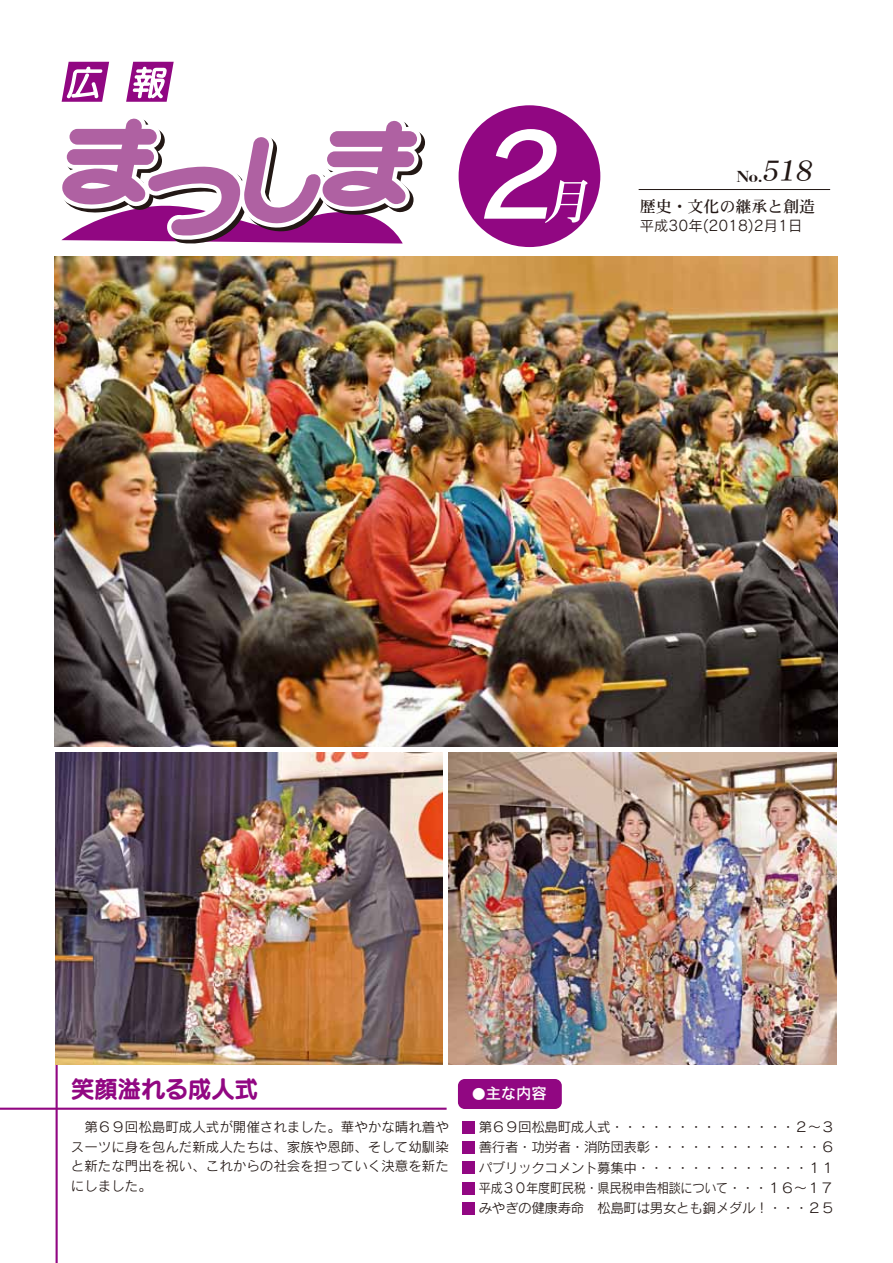
<style>
.page{position:relative;width:893px;height:1263px;background:#fff}
.page>*{position:absolute;margin:0;border:0;box-sizing:border-box;transform-origin:0 0}
.t1{font:italic 112.2px "Rodin Pro DB";color:#fff}
.t2{font:italic 50.55px "DFHS Mincho W5 WINP RKSJ H";color:#fff}
.t3{font:24px "Seurat Pro B";letter-spacing:-.025em;color:#910782}
.t4{font:700 16.5px "Bauer Bodoni BT";color:#231815;scale:1.11 1}
.t5{font:15.9px "DFHS Mincho W5 WINP RKSJ H";color:#231815}
.t6{font:15.3px "Rodin Pro DB";color:#fff}
.t7{font:14.4px "Rodin Pro M";color:#231815}
.t8{font:13.5px/20.2px "Rodin Pro M";letter-spacing:-.01em;color:#231815;text-align:justify}
.s1{font-family:"DFHS Mincho W5 WINP RKSJ H";font-weight:400;font-style:italic;font-size:27.75px}
.s2{font-size:13.5px}
</style>
<div class="page">
<div style="left:462px;top:1121px;width:13px;height:13px;background:#910782"></div>
<div style="left:462px;top:1141px;width:13px;height:13px;background:#910782"></div>
<div style="left:462px;top:1162px;width:13px;height:12px;background:#910782"></div>
<div style="left:462px;top:1182px;width:13px;height:12px;background:#910782"></div>
<div style="left:462px;top:1202px;width:13px;height:12px;background:#910782"></div>
<svg style="left:61px;top:118px;width:356px;height:126px"></svg>
<svg style="left:62px;top:62px;width:47px;height:40px"></svg>
<svg style="left:126px;top:62px;width:48px;height:40px"></svg>
<div style="left:459px;top:105px;width:141px;height:142px;background:#910782;border-radius:50%"></div>
<div style="left:458px;top:1079px;width:104px;height:30px;background:#910782;border-radius:7px"></div>
<hr style="left:639px;top:189px;width:191px;height:1px;background:#231815">
<hr style="left:0;top:1107px;width:447px;height:3px;background:#910782">
<hr style="left:56px;top:1063px;width:2px;height:200px;background:#910782">
<img style="left:448px;top:752px;width:388px;height:313px">
<img style="left:55px;top:257px;width:782px;height:490px">
<img style="left:56px;top:752px;width:386px;height:313px">
<p class="t1" style="left:474px;top:102px;width:105px">2</p>
<p class="t2" style="left:540px;top:175px;width:61px">月</p>
<p class="t4" style="left:737px;top:166px;width:73px">No.<span class="s1">518</span></p>
<p class="t5" style="left:640px;top:198px;width:177px">歴史・文化の継承と創造</p>
<p class="t7" style="left:640px;top:216px;width:164px">平成30年(2018)2月1日</p>
<p class="t3" style="left:71px;top:1072px;width:189px">笑顔溢れる成人式</p>
<p class="t8" style="left:71px;top:1117px;width:379px;line-height:19.5px">　第６９回松島町成人式が開催されました。華やかな晴れ着やスーツに身を包んだ新成人たちは、家族や恩師、そして幼馴染と新たな門出を祝い、これからの社会を担っていく決意を新たにしました。</p>
<p class="t8" style="left:479px;top:1116px;width:357px">第６９回松島町成人式・・・・・・・・・・・・・・２～３善行者・功労者・消防団表彰・・・・・・・・・・・・・６パブリックコメント募集中・・・・・・・・・・・・・１１平成３０年度町民税・県民税申告相談について・・・１６～１７みやぎの健康寿命　松島町は男女とも銅メダル！・・・２５</p>
<p class="t6" style="left:472px;top:1083px;width:76px"><span class="s2">●</span>主な内容</p>
</div>
